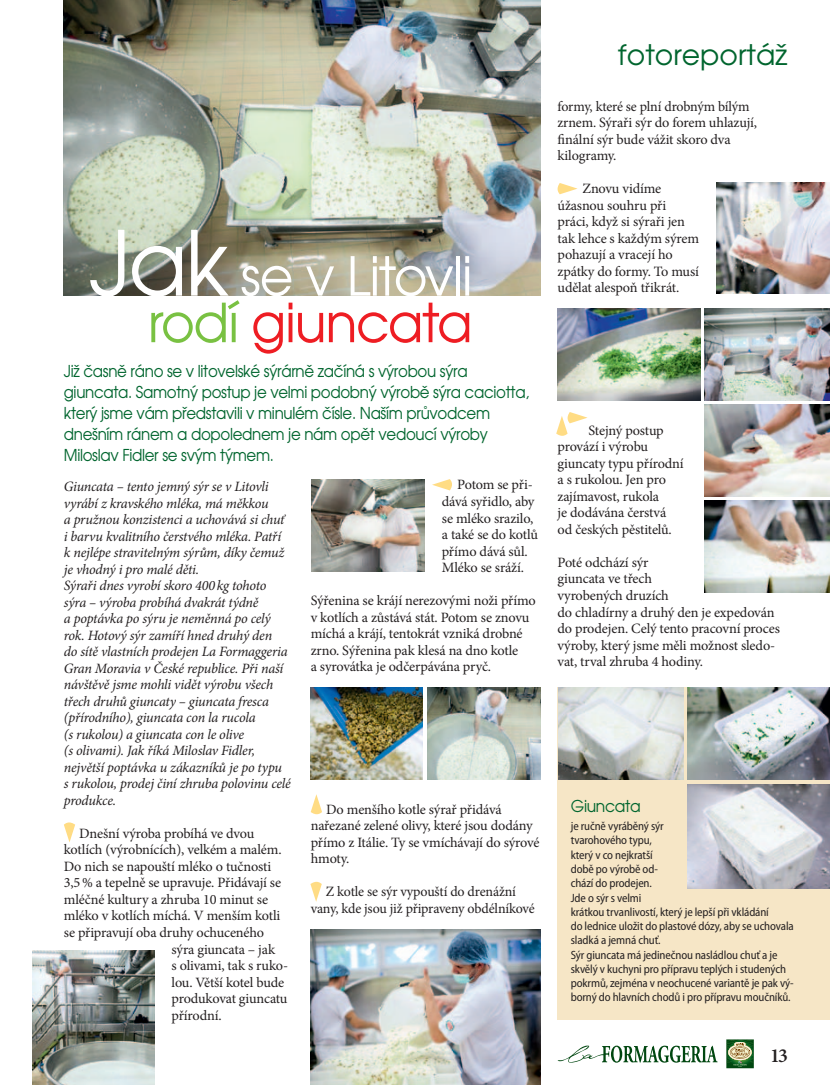
<style>
.page{position:relative;width:830px;height:1085px;background:#fff}
.page>*{position:absolute;margin:0;border:0;box-sizing:border-box;transform-origin:0 0}
.t1{font:54px/46.5px "Avanta";letter-spacing:-.025em;color:#fff;text-align:right}
.t2{font:28.5px "Avanta";color:#00652e}
.t3{font:600 19.95px "Minion Pro";color:#231f20}
.t4{font:16.5px/21px "Avanta";letter-spacing:-.02em;color:#00652e;scale:.92 1}
.t5{font:16.5px "Avanta";letter-spacing:-.02em;color:#00652e;scale:.95 1}
.t6{font:14.25px/16.5px "Minion Pro";letter-spacing:-.01em;color:#231f20}
.t7{font:italic 14.25px/16.5px "Minion Pro";letter-spacing:-.015em;color:#231f20}
.t8{font:semi-condensed 12px/14.2px "Myriad Pro";letter-spacing:-.01em;color:#231f20}
.s1{font-size:90px}
.s2{color:#79c142}
.s3{color:#ee1d23}
</style>
<div class="page">
<svg style="left:557px;top:1045px;width:160px;height:17px"></svg>
<svg style="left:726px;top:1039px;width:27px;height:29px"></svg>
<img style="left:64px;top:0;width:476px;height:296px">
<img style="left:311px;top:479px;width:113px;height:92px">
<img style="left:310px;top:687px;width:113px;height:92px">
<img style="left:704px;top:308px;width:125px;height:92px">
<img style="left:704px;top:404px;width:125px;height:92px">
<img style="left:704px;top:500px;width:125px;height:92px">
<img style="left:310px;top:929px;width:230px;height:155px">
<img style="left:427px;top:687px;width:113px;height:92px">
<img style="left:557px;top:308px;width:143px;height:92px">
<img style="left:716px;top:183px;width:113px;height:110px">
<svg style="left:64px;top:822px;width:11px;height:20px"></svg>
<svg style="left:432px;top:479px;width:20px;height:11px"></svg>
<svg style="left:557px;top:183px;width:20px;height:11px"></svg>
<svg style="left:310px;top:794px;width:12px;height:20px"></svg>
<svg style="left:310px;top:881px;width:11px;height:20px"></svg>
<img style="left:33px;top:950px;width:121px;height:134px">
<div style="left:557px;top:687px;width:272px;height:332px;background:#f6e6c6"></div>
<svg style="left:556px;top:412px;width:31px;height:24px"></svg>
<img style="left:558px;top:687px;width:124px;height:92px">
<img style="left:687px;top:687px;width:142px;height:92px">
<img style="left:687px;top:784px;width:142px;height:104px">
<h1 class="t1" style="left:89px;top:252px;width:384px"><span class="s1">Jak</span> se v Litovli <span class="s2">rodí</span> <span class="s3">giuncata</span></h1>
<p class="t4" style="left:64px;top:360px;width:507px">Již časně ráno se v litovelské sýrárně začíná s výrobou sýra giuncata. Samotný postup je velmi podobný výrobě sýra caciotta, který jsme vám představili v minulém čísle. Naším průvodcem dnešním ránem a dopolednem je nám opět vedoucí výroby Miloslav Fidler se svým týmem.</p>
<p class="t7" style="left:64px;top:478px;width:228px">Giuncata – tento jemný sýr se v Litovli vyrábí z kravského mléka, má měkkou<br>a pružnou konzistenci a uchovává si chuť i barvu kvalitního čerstvého mléka. Patří k nejlépe stravitelným sýrům, díky čemuž je vhodný i pro malé děti.<br>Sýraři dnes vyrobí skoro 400kg tohoto sýra – výroba probíhá dvakrát týdně<br>a poptávka po sýru je neměnná po celý rok. Hotový sýr zamíří hned druhý den<br>do sítě vlastních prodejen La Formaggeria Gran Moravia v České republice. Při naší návštěvě jsme mohli vidět výrobu všech třech druhů giuncaty – giuncata fresca (přírodního), giuncata con la rucola<br>(s rukolou) a giuncata con le olive<br>(s olivami). Jak říká Miloslav Fidler, největší poptávka u zákazníků je po typu<br>s rukolou, prodej činí zhruba polovinu celé produkce.</p>
<p class="t6" style="left:79px;top:825px;width:176px">Dnešní výroba probíhá ve dvou</p>
<p class="t6" style="left:64px;top:841px;width:219px">kotlích (výrobnících), velkém a malém.</p>
<p class="t6" style="left:64px;top:858px;width:209px">Do nich se napouští mléko o tučnosti</p>
<p class="t6" style="left:64px;top:874px;width:219px">3,5% a tepelně se upravuje. Přidávají se</p>
<p class="t6" style="left:64px;top:891px;width:206px">mléčné kultury a zhruba 10 minut se</p>
<p class="t6" style="left:64px;top:907px;width:218px">mléko v kotlích míchá. V menším kotli</p>
<p class="t6" style="left:64px;top:924px;width:202px">se připravují oba druhy ochuceného</p>
<p class="t6" style="left:171px;top:940px;width:105px">sýra giuncata – jak</p>
<p class="t6" style="left:171px;top:957px;width:118px">s olivami, tak s ruko-</p>
<p class="t6" style="left:171px;top:973px;width:114px">lou. Větší kotel bude</p>
<p class="t6" style="left:171px;top:990px;width:117px">produkovat giuncatu</p>
<p class="t6" style="left:171px;top:1006px;width:52px">přírodní.</p>
<p class="t6" style="left:441px;top:476px;width:98px;text-indent:15px">Potom se při&shy;dává syřidlo, aby se mléko srazilo, a také se do kotlů přímo dává sůl.<br>Mléko se sráží.</p>
<p class="t6" style="left:310px;top:592px;width:226px">Sýřenina se krájí nerezovými noži přímo v kotlích a zůstává stát. Potom se znovu míchá a krájí, tentokrát vzniká drobné zrno. Sýřenina pak klesá na dno kotle<br>a syrovátka je odčerpávána pryč.</p>
<p class="t6" style="left:310px;top:800px;width:230px;text-indent:15px">Do menšího kotle sýrař přidává nařezané zelené olivy, které jsou dodány přímo z Itálie. Ty se vmíchávají do sýrové hmoty.</p>
<p class="t6" style="left:310px;top:883px;width:225px;text-align:center">Z kotle se sýr vypouští do drenážní<br>vany, kde jsou již připraveny obdélníkové</p>
<h2 class="t2" style="left:617px;top:37px;width:171px">fotoreportáž</h2>
<p class="t6" style="left:557px;top:98px;width:201px">formy, které se plní drobným bílým zrnem. Sýraři sýr do forem uhlazují, finální sýr bude vážit skoro dva kilogramy.</p>
<p class="t6" style="left:557px;top:180px;width:143px;text-indent:25px">Znovu vidíme úžasnou souhru při práci, když si sýraři jen tak lehce s každým sýrem pohazují a vracejí ho zpátky do formy. To musí udělat alespoň třikrát.</p>
<p class="t6" style="left:557px;top:422px;width:128px;text-indent:31px">Stejný postup provází i výrobu giuncaty typu přírodní a s rukolou. Jen pro zajímavost, rukola<br>je dodávána čerstvá od českých pěstitelů.</p>
<p class="t6" style="left:557px;top:554px;width:224px">Poté odchází sýr<br>giuncata ve třech<br>vyrobených druzích<br>do chladírny a druhý den je expedován do prodejen. Celý tento pracovní proces výroby, který jsme měli možnost sledo&shy;vat, trval zhruba 4 hodiny.</p>
<p class="t5" style="left:570px;top:795px;width:75px">Giuncata</p>
<p class="t8" style="left:570px;top:819px;width:224px">je ručně vyráběný sýr<br>tvarohového typu,<br>který v co nejkratší<br>době po výrobě od-<br>chází do prodejen.<br>Jde o sýr s velmi<br>krátkou trvanlivostí, který je lepší při vkládání<br>do lednice uložit do plastové dózy, aby se uchovala sladká a jemná chuť.<br>Sýr giuncata má jedinečnou nasládlou chuť a je skvělý v kuchyni pro přípravu teplých i studených pokrmů, zejména v neochucené variantě je pak vý&shy;borný do hlavních chodů i pro přípravu moučníků.</p>
<h3 class="t3" style="left:769px;top:1041px;width:20px">13</h3>
</div>
